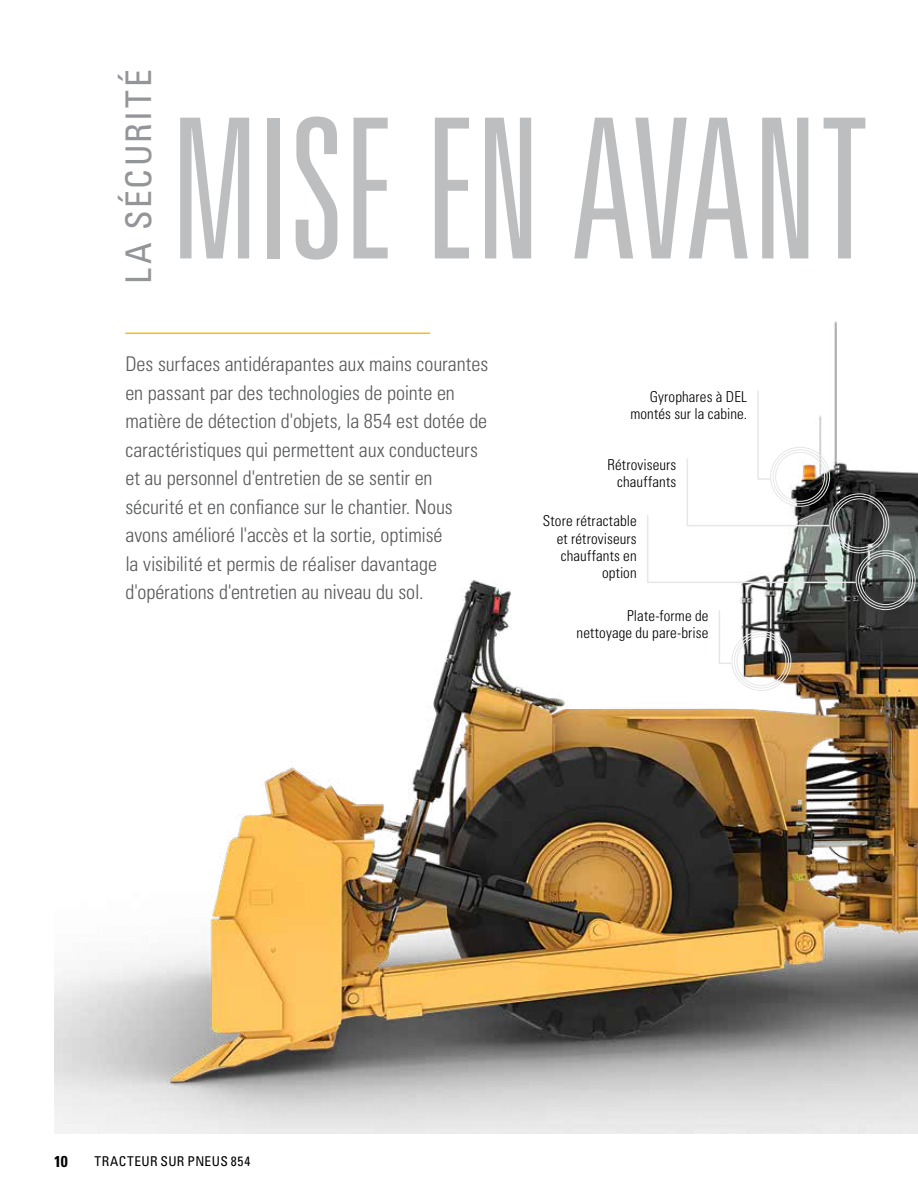
<style>
.page{position:relative;width:918px;height:1188px;background:#fff}
.page>*{position:absolute;margin:0;border:0;box-sizing:border-box;transform-origin:0 0}
.Copy{font:300 ultra-condensed 195px "Univers LT Std";color:#bcbec0}
.Copy-2{font:condensed 35.4px "Univers LT Std";letter-spacing:.065em;color:#939598}
.Copy-3{font:300 condensed 20.25px/28.5px "Univers LT Std";letter-spacing:-.005em;color:#58595b}
.t1{font:700 condensed 15.75px "Univers LT Std";color:#000}
.Copy-4{font:300 condensed 15px/17.2px "Univers LT Std";letter-spacing:.01em;color:#000;text-align:right}
.t2{font:condensed 13.5px "Univers LT Std";letter-spacing:.03em;color:#000}
</style>
<div class="page">
<img style="left:54px;top:321px;width:864px;height:813px">
<div style="left:731px;top:631px;width:60px;height:60px;border:1px solid #e6e7e8;border-radius:50%"></div>
<div style="left:734px;top:634px;width:55px;height:55px;border:1px solid #e6e7e8;border-radius:50%"></div>
<div style="left:736px;top:636px;width:50px;height:50px;border:1px solid #e6e7e8;border-radius:50%"></div>
<svg style="left:718px;top:609px;width:15px;height:56px"></svg>
<div style="left:832px;top:496px;width:55px;height:55px;border:1px solid #e6e7e8;border-radius:50%"></div>
<div style="left:834px;top:498px;width:50px;height:50px;border:1px solid #e6e7e8;border-radius:50%"></div>
<div style="left:856px;top:550px;width:60px;height:60px;border:1px solid #e6e7e8;border-radius:50%"></div>
<div style="left:858px;top:553px;width:55px;height:55px;border:1px solid #e6e7e8;border-radius:50%"></div>
<div style="left:861px;top:555px;width:50px;height:50px;border:1px solid #e6e7e8;border-radius:50%"></div>
<svg style="left:646px;top:389px;width:211px;height:195px"></svg>
<hr style="left:125px;top:333px;width:305px;height:1px;background:#fdba12">
<p class="Copy-2" style="left:116px;top:284px;width:216px;rotate:-90deg">LA SÉCURITÉ</p>
<p class="Copy" style="left:171px;top:88px;width:700px">MISE EN AVANT</p>
<p class="Copy-3" style="left:125px;top:350px;width:364px">Des surfaces antidérapantes aux mains courantes en passant par des technologies de pointe en matière de détection d'objets, la 854 est dotée de caractéristiques qui permettent aux conducteurs et au personnel d'entretien de se sentir en sécurité et en confiance sur le chantier. Nous avons amélioré l'accès et la sortie, optimisé<br>la visibilité et permis de réaliser davantage d'opérations d'entretien au niveau du sol.</p>
<p class="Copy-4" style="left:630px;top:388px;width:118px">Gyrophares à DEL montés sur la cabine.</p>
<p class="Copy-4" style="left:608px;top:456px;width:70px">Rétroviseurs chauffants</p>
<p class="Copy-4" style="left:543px;top:513px;width:95px">Store rétractable et rétroviseurs chauffants en option</p>
<p class="Copy-4" style="left:577px;top:607px;width:133px">Plate-forme de nettoyage du pare-brise</p>
<p class="t1" style="left:54px;top:1151px;width:15px">10</p>
<p class="t2" style="left:94px;top:1153px;width:157px">TRACTEUR SUR PNEUS 854</p>
</div>
